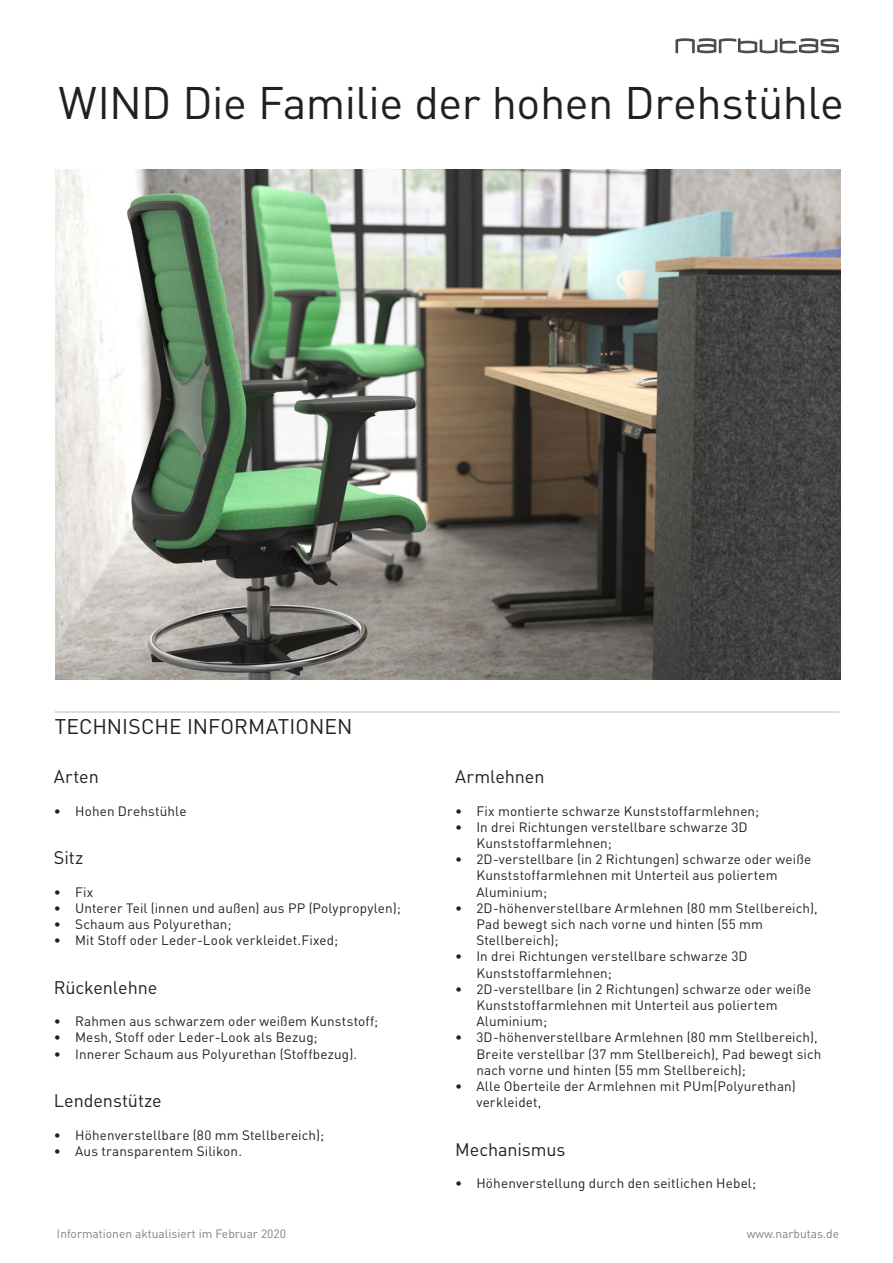
<style>
.page{position:relative;width:893px;height:1263px;background:#fff}
.page>*{position:absolute;margin:0;border:0;box-sizing:border-box;transform-origin:0 0}
.PAV_30{font:45px "DIN Pro";letter-spacing:-.015em;color:#231f20}
.Pavadinimas_1{font:21px "DIN Pro";color:#231f20}
.Pavadinimas_2{font:18px "DIN Pro";letter-spacing:-.005em;color:#231f20}
.t1{font:13.5px/16.2px "DIN Pro";letter-spacing:.01em;color:#231f20}
.No_spacing_grey{font:12px "DIN Pro";color:#808080}
</style>
<div class="page">
<svg style="left:675px;top:38px;width:164px;height:15px"></svg>
<hr style="left:55px;top:712px;width:785px;height:1px;background:#bcbdc0">
<img style="left:55px;top:170px;width:785px;height:510px">
<p class="PAV_30" style="left:58px;top:72px;width:787px">WIND Die Familie der hohen Drehstühle</p>
<p class="Pavadinimas_1" style="left:55px;top:713px;width:300px">TECHNISCHE INFORMATIONEN</p>
<p class="Pavadinimas_2" style="left:54px;top:764px;width:46px">Arten</p>
<p class="t1" style="left:54px;top:802px;width:134px">• Hohen Drehstühle</p>
<p class="Pavadinimas_2" style="left:54px;top:845px;width:31px">Sitz</p>
<p class="t1" style="left:54px;top:883px;width:41px">• Fix</p>
<p class="t1" style="left:54px;top:899px;width:348px">• Unterer Teil (innen und außen) aus PP (Polypropylen);</p>
<p class="t1" style="left:54px;top:915px;width:179px">• Schaum aus Polyurethan;</p>
<p class="t1" style="left:54px;top:931px;width:286px">• Mit Stoff oder Leder-Look verkleidet.Fixed;</p>
<p class="Pavadinimas_2" style="left:54px;top:975px;width:105px">Rückenlehne</p>
<p class="t1" style="left:54px;top:1012px;width:326px">• Rahmen aus schwarzem oder weißem Kunststoff;</p>
<p class="t1" style="left:54px;top:1029px;width:265px">• Mesh, Stoff oder Leder-Look als Bezug;</p>
<p class="t1" style="left:54px;top:1045px;width:305px">• Innerer Schaum aus Polyurethan (Stoffbezug).</p>
<p class="Pavadinimas_2" style="left:54px;top:1088px;width:109px">Lendenstütze</p>
<p class="t1" style="left:54px;top:1126px;width:272px">• Höhenverstellbare (80 mm Stellbereich);</p>
<p class="t1" style="left:54px;top:1142px;width:190px">• Aus transparentem Silikon.</p>
<p class="Pavadinimas_2" style="left:455px;top:764px;width:91px">Armlehnen</p>
<p class="t1" style="left:455px;top:802px;width:305px">• Fix montierte schwarze Kunststoffarmlehnen;</p>
<p class="t1" style="left:476px;top:818px;width:273px;text-indent:-21px">• In drei Richtungen verstellbare schwarze 3D<br>Kunststoffarmlehnen;</p>
<p class="t1" style="left:476px;top:850px;width:336px;text-indent:-21px">• 2D-verstellbare (in 2 Richtungen) schwarze oder weiße<br>Kunststoffarmlehnen mit Unterteil aus poliertem<br>Aluminium;</p>
<p class="t1" style="left:476px;top:899px;width:343px;text-indent:-21px">• 2D-höhenverstellbare Armlehnen (80 mm Stellbereich),<br>Pad bewegt sich nach vorne und hinten (55 mm<br>Stellbereich);</p>
<p class="t1" style="left:476px;top:948px;width:273px;text-indent:-21px">• In drei Richtungen verstellbare schwarze 3D<br>Kunststoffarmlehnen;</p>
<p class="t1" style="left:476px;top:980px;width:336px;text-indent:-21px">• 2D-verstellbare (in 2 Richtungen) schwarze oder weiße<br>Kunststoffarmlehnen mit Unterteil aus poliertem<br>Aluminium;</p>
<p class="t1" style="left:476px;top:1029px;width:346px;text-indent:-21px">• 3D-höhenverstellbare Armlehnen (80 mm Stellbereich),<br>Breite verstellbar (37 mm Stellbereich), Pad bewegt sich nach vorne und hinten (55 mm Stellbereich);</p>
<p class="t1" style="left:476px;top:1077px;width:321px;text-indent:-21px">• Alle Oberteile der Armlehnen mit PUm(Polyurethan) verkleidet,</p>
<p class="Pavadinimas_2" style="left:455px;top:1137px;width:112px">Mechanismus</p>
<p class="t1" style="left:455px;top:1174px;width:302px">• Höhenverstellung durch den seitlichen Hebel;</p>
<p class="No_spacing_grey" style="left:57px;top:1225px;width:231px">Informationen aktualisiert im Februar 2020</p>
<p class="No_spacing_grey" style="left:747px;top:1225px;width:94px">www.narbutas.de</p>
</div>
